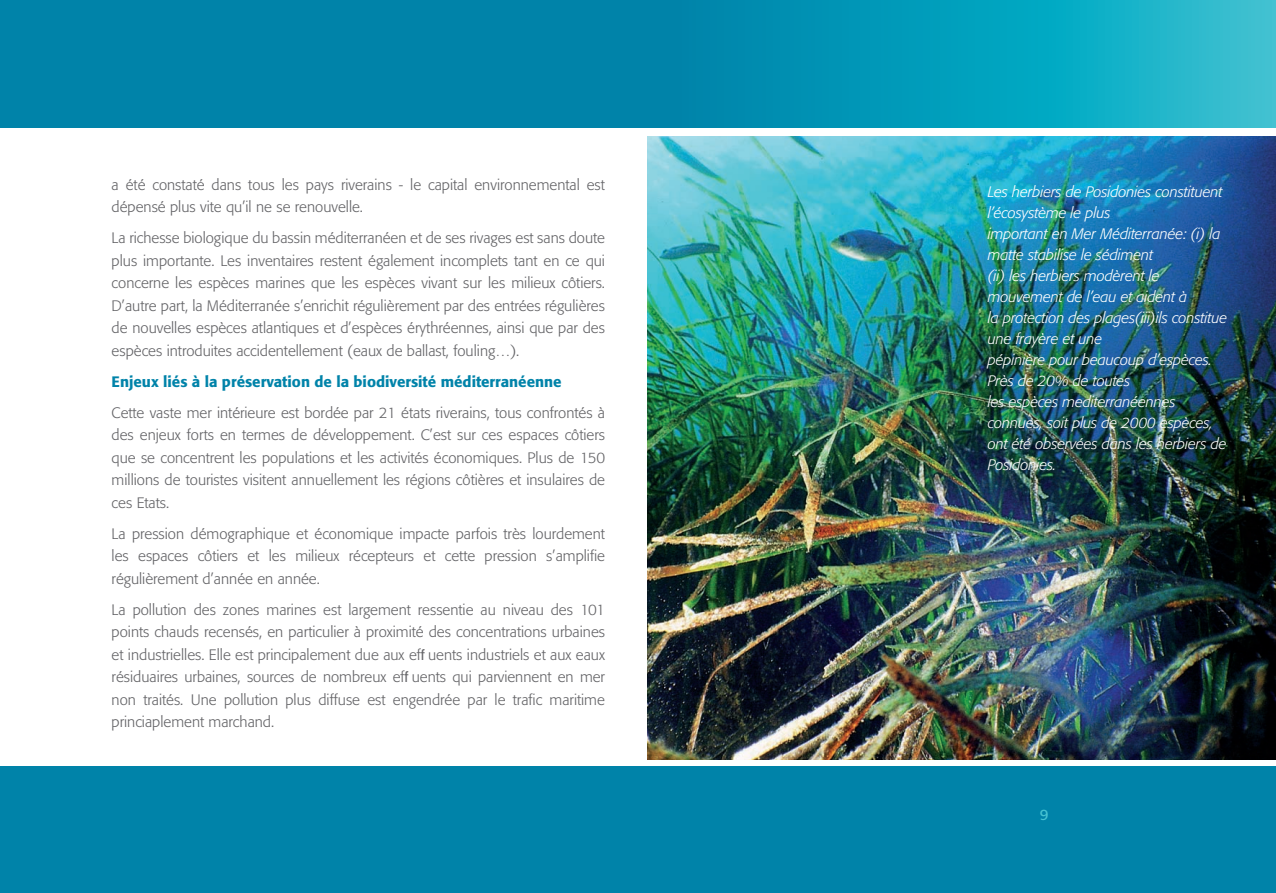
<style>
.page{position:relative;width:1276px;height:893px;background:#fff}
.page>*{position:absolute;margin:0;border:0;box-sizing:border-box;transform-origin:0 0}
.t1{font:300 15px/22.5px "Formata";color:#636366;text-align:justify}
.t2{font:italic 300 15px/21px "Formata";letter-spacing:-.01em;color:#fff}
.t3{font:500 15px "Formata";color:#0083a9}
.t4{font:15px "Formata";color:#47c3d2}
</style>
<div class="page">
<div style="left:1px;top:767px;width:1275px;height:126px;background:#0083a9"></div>
<img style="left:648px;top:136px;width:628px;height:624px">
<svg style="left:0;top:0;width:1276px;height:128px;background:#0591b2"></svg>
<p class="t1" style="left:112px;top:173px;width:495px">a été constaté dans tous les pays riverains - le capital environnemental est dépensé plus vite qu’il ne se renouvelle.</p>
<p class="t1" style="left:112px;top:227px;width:495px">La richesse biologique du bassin méditerranéen et de ses rivages est sans doute plus importante. Les inventaires restent également incomplets tant en ce qui concerne les espèces marines que les espèces vivant sur les milieux côtiers.<br>D’autre part, la Méditerranée s’enrichit régulièrement par des entrées régulières de nouvelles espèces atlantiques et d’espèces érythréennes, ainsi que par des espèces introduites accidentellement (eaux de ballast, fouling…).</p>
<p class="t3" style="left:112px;top:372px;width:451px">Enjeux liés à la préservation de la biodiversité méditerranéenne</p>
<p class="t1" style="left:112px;top:401px;width:495px">Cette vaste mer intérieure est bordée par 21 états riverains, tous confrontés à des enjeux forts en termes de développement. C’est sur ces espaces côtiers que se concentrent les populations et les activités économiques. Plus de 150 millions de touristes visitent annuellement les régions côtières et insulaires de ces Etats.</p>
<p class="t1" style="left:112px;top:522px;width:495px">La pression démographique et économique impacte parfois très lourdement les espaces côtiers et les milieux récepteurs et cette pression s’amplifie régulièrement d’année en année.</p>
<p class="t1" style="left:112px;top:598px;width:495px">La pollution des zones marines est largement ressentie au niveau des 101 points chauds recensés, en particulier à proximité des concentrations urbaines et industrielles. Elle est principalement due aux effluents industriels et aux eaux résiduaires urbaines, sources de nombreux effluents qui parviennent en mer non traités. Une pollution plus diffuse est engendrée par le trafic maritime princiaplement marchand.</p>
<p class="t2" style="left:988px;top:182px;width:241px">Les herbiers de Posidonies constituent l’écosystème le plus<br>important en Mer Méditerranée: (i) la matte stabilise le sédiment<br>(ii) les herbiers modèrent le mouvement de l’eau et aident à<br>la protection des plages(iii)ils constitue une frayère et une<br>pépinière pour beaucoup d’espèces.<br>Près de 20% de toutes<br>les espèces mediterranéennes connues, soit plus de 2000 espèces, ont été observées dans les herbiers de<br>Posidonies.</p>
<p class="t4" style="left:1039px;top:805px;width:10px">9</p>
</div>
